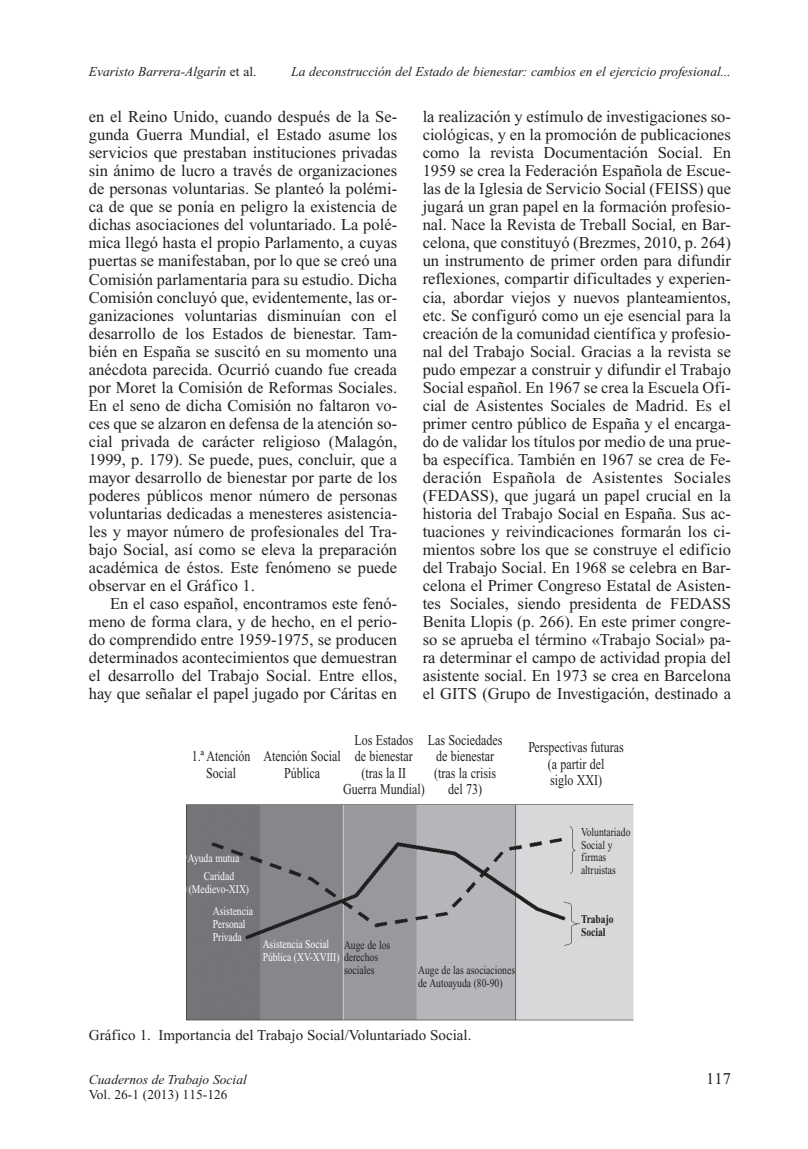
<style>
.page{position:relative;width:808px;height:1149px;background:#fff}
.page>*{position:absolute;margin:0;border:0;box-sizing:border-box;transform-origin:0 0}
.t1{font:16.5px/18px "Times New Roman";color:#231f20;text-align:justify}
.t2{font:15px "Times New Roman";color:#231f20;scale:.8 1}
.t3{font:15px "Times New Roman";color:#231f20}
.t4{font:italic 13.5px "Times New Roman";color:#231f20}
.t5{font:13.5px "Times New Roman";color:#231f20}
.t6{font:12px/12.8px "Times New Roman";color:#fff;scale:.8 1}
.t7{font:12px/12.8px "Times New Roman";color:#231f20;scale:.8 1}
.t8{font:700 12px/12.8px "Times New Roman";color:#231f20;scale:.8 1}
.s1{font-style:normal}
.s2{font-style:italic}
.s3{color:#231f20}
</style>
<div class="page">
<img style="left:186px;top:804px;width:447px;height:217px">
<p class="t4" style="left:89px;top:67px;width:169px">Evaristo Barrera-Algarín <span class="s1">et al.</span></p>
<p class="t4" style="left:291px;top:67px;width:441px">La deconstrucción del Estado de bienestar: cambios en el ejercicio profesional...</p>
<p class="t1" style="left:89px;top:109px;width:310px">en el Reino Unido, cuando después de la Se&shy;gunda Guerra Mundial, el Estado asume los servicios que prestaban instituciones privadas sin ánimo de lucro a través de organizaciones de personas voluntarias. Se planteó la polémi&shy;ca de que se ponía en peligro la existencia de dichas asociaciones del voluntariado. La polé&shy;mica llegó hasta el propio Parlamento, a cuyas puertas se manifestaban, por lo que se creó una Comisión parlamentaria para su estudio. Dicha Comisión concluyó que, evidentemente, las or&shy;ganizaciones voluntarias disminuían con el desarrollo de los Estados de bienestar. Tam&shy;bién en España se suscitó en su momento una anécdota parecida. Ocurrió cuando fue creada por Moret la Comisión de Reformas Sociales.<br>En el seno de dicha Comisión no faltaron vo&shy;ces que se alzaron en defensa de la atención so&shy;cial privada de carácter religioso (Malagón, 1999, p. 179). Se puede, pues, concluir, que a mayor desarrollo de bienestar por parte de los poderes públicos menor número de personas voluntarias dedicadas a menesteres asistencia&shy;les y mayor número de profesionales del Tra&shy;bajo Social, así como se eleva la preparación académica de éstos. Este fenómeno se puede observar en el Gráfico 1.</p>
<p class="t1" style="left:89px;top:595px;width:310px;text-indent:21px">En el caso español, encontramos este fenó&shy;meno de forma clara, y de hecho, en el perio&shy;do comprendido entre 1959-1975, se producen determinados acontecimientos que demuestran el desarrollo del Trabajo Social. Entre ellos, hay que señalar el papel jugado por Cáritas en</p>
<p class="t1" style="left:423px;top:109px;width:310px">la realización y estímulo de investigaciones so&shy;ciológicas, y en la promoción de publicaciones como la revista Documentación Social. En 1959 se crea la Federación Española de Escue&shy;las de la Iglesia de Servicio Social (FEISS) que jugará un gran papel en la formación profesio&shy;nal. Nace la Revista de Treball Social<span class="s2">,</span> en Bar&shy;celona, que constituyó (Brezmes, 2010, p. 264) un instrumento de primer orden para difundir reflexiones, compartir dificultades y experien&shy;cia, abordar viejos y nuevos planteamientos, etc. Se configuró como un eje esencial para la creación de la comunidad científica y profesio&shy;nal del Trabajo Social. Gracias a la revista se pudo empezar a construir y difundir el Trabajo Social español. En 1967 se crea la Escuela Ofi&shy;cial de Asistentes Sociales de Madrid. Es el primer centro público de España y el encarga&shy;do de validar los títulos por medio de una prue&shy;ba específica. También en 1967 se crea de Fe&shy;deración Española de Asistentes Sociales (FEDASS), que jugará un papel crucial en la historia del Trabajo Social en España. Sus ac&shy;tuaciones y reivindicaciones formarán los ci&shy;mientos sobre los que se construye el edificio del Trabajo Social. En 1968 se celebra en Bar&shy;celona el Primer Congreso Estatal de Asisten&shy;tes Sociales, siendo presidenta de FEDASS Benita Llopis (p. 266). En este primer congre&shy;so se aprueba el término «Trabajo Social» pa&shy;ra determinar el campo de actividad propia del asistente social. En 1973 se crea en Barcelona el GITS (Grupo de Investigación, destinado a</p>
<p class="t2" style="left:354px;top:734px;width:186px">Los Estados Las Sociedades</p>
<p class="t2" style="left:192px;top:750px;width:278px">1.ª Atención Atención Social de bienestar</p>
<p class="t2" style="left:436px;top:750px;width:74px">de bienestar</p>
<p class="t2" style="left:206px;top:767px;width:39px">Social</p>
<p class="t2" style="left:284px;top:767px;width:46px">Pública</p>
<p class="t2" style="left:362px;top:767px;width:57px">(tras la II</p>
<p class="t2" style="left:434px;top:767px;width:79px">(tras la crisis</p>
<p class="t2" style="left:343px;top:783px;width:104px">Guerra Mundial)</p>
<p class="t2" style="left:448px;top:783px;width:44px">del 73)</p>
<p class="t6" style="left:204px;top:849px;width:46px;line-height:18.1px;text-indent:-16px">Ayuda mutua<br>Caridad</p>
<p class="t6" style="left:213px;top:878px;width:51px;line-height:22.2px;text-indent:-24px">(Medievo-XIX)<br>Asistencia</p>
<p class="t6" style="left:213px;top:918px;width:42px">Personal<br>Privada</p>
<p class="t6" style="left:263px;top:938px;width:146px">Asistencia Social<br>Pública (XV-XVIII) <span class="s3">derechos</span></p>
<p class="t7" style="left:344px;top:932px;width:59px;line-height:25.5px">Auge de los sociales</p>
<p class="t7" style="left:418px;top:964px;width:123px">Auge de las asociaciones de Autoayuda (80-90)</p>
<p class="t2" style="left:528px;top:741px;width:121px">Perspectivas futuras</p>
<p class="t2" style="left:548px;top:758px;width:72px">(a partir del</p>
<p class="t2" style="left:550px;top:774px;width:66px">siglo XXI)</p>
<p class="t7" style="left:581px;top:826px;width:63px">Voluntariado<br>Social y firmas altruistas</p>
<p class="t8" style="left:581px;top:913px;width:42px">Trabajo<br>Social</p>
<p class="t3" style="left:89px;top:1029px;width:384px">Gráfico 1. Importancia del Trabajo Social/Voluntariado Social.</p>
<p class="t4" style="left:89px;top:1074px;width:159px">Cuadernos de Trabajo Social</p>
<p class="t1" style="left:706px;top:1070px;width:26px">117</p>
<p class="t5" style="left:89px;top:1089px;width:140px">Vol. 26-1 (2013) 115-126</p>
</div>
